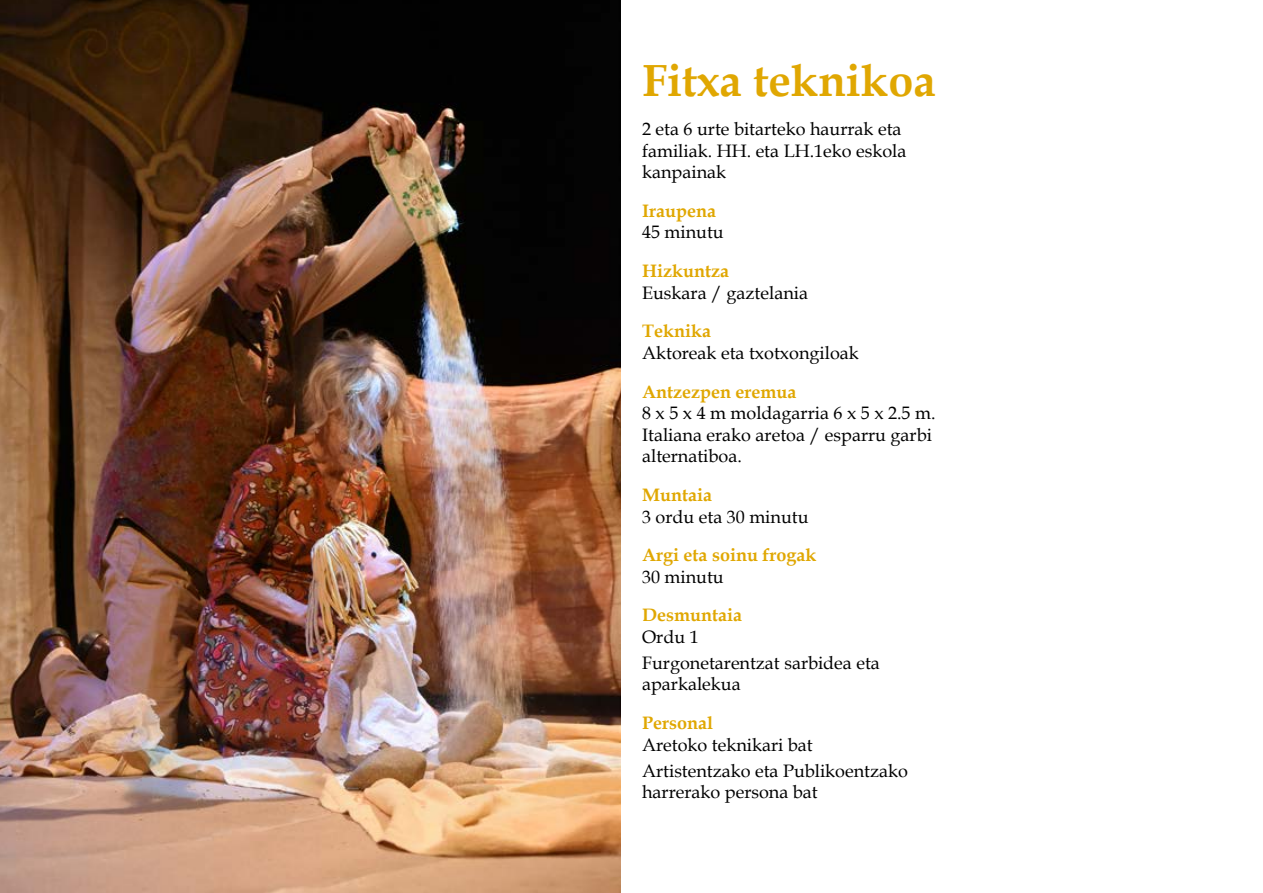
<style>
.page{position:relative;width:1263px;height:893px;background:#fff}
.page>*{position:absolute;margin:0;border:0;box-sizing:border-box;transform-origin:0 0}
.t1{font:700 45px "Book Antiqua";color:#e0a702}
.t2{font:18px/21.6px "Book Antiqua";color:#000}
.t3{font:700 18px "Book Antiqua";color:#e0a702}
</style>
<div class="page">
<img style="left:0;top:0;width:621px;height:893px">
<h1 class="t1" style="left:642px;top:51px;width:295px">Fitxa teknikoa</h1>
<p class="t2" style="left:642px;top:118px;width:266px">2 eta 6 urte bitarteko haurrak eta familiak. HH. eta LH.1eko eskola kanpainak</p>
<p class="t3" style="left:642px;top:198px;width:75px">Iraupena</p>
<p class="t2" style="left:642px;top:221px;width:83px">45 minutu</p>
<p class="t3" style="left:642px;top:259px;width:88px">Hizkuntza</p>
<p class="t2" style="left:642px;top:281px;width:167px">Euskara / gaztelania</p>
<p class="t3" style="left:642px;top:319px;width:70px">Teknika</p>
<p class="t2" style="left:642px;top:342px;width:218px">Aktoreak eta txotxongiloak</p>
<p class="t3" style="left:642px;top:379px;width:156px">Antzezpen eremua</p>
<p class="t2" style="left:642px;top:402px;width:295px">8 x 5 x 4 m moldagarria 6 x 5 x 2.5 m.<br>Italiana erako aretoa / esparru garbi alternatiboa.</p>
<p class="t3" style="left:642px;top:483px;width:71px">Muntaia</p>
<p class="t2" style="left:642px;top:505px;width:168px">3 ordu eta 30 minutu</p>
<p class="t3" style="left:642px;top:543px;width:176px">Argi eta soinu frogak</p>
<p class="t2" style="left:642px;top:565px;width:83px">30 minutu</p>
<p class="t3" style="left:642px;top:603px;width:101px">Desmuntaia</p>
<p class="t2" style="left:642px;top:624px;width:239px;line-height:25.8px">Ordu 1<br>Furgonetarentzat sarbidea eta</p>
<p class="t2" style="left:642px;top:673px;width:100px">aparkalekua</p>
<p class="t3" style="left:642px;top:711px;width:72px">Personal</p>
<p class="t2" style="left:642px;top:731px;width:267px;line-height:25.8px">Aretoko teknikari bat<br>Artistentzako eta Publikoentzako</p>
<p class="t2" style="left:642px;top:781px;width:177px">harrerako persona bat</p>
</div>
